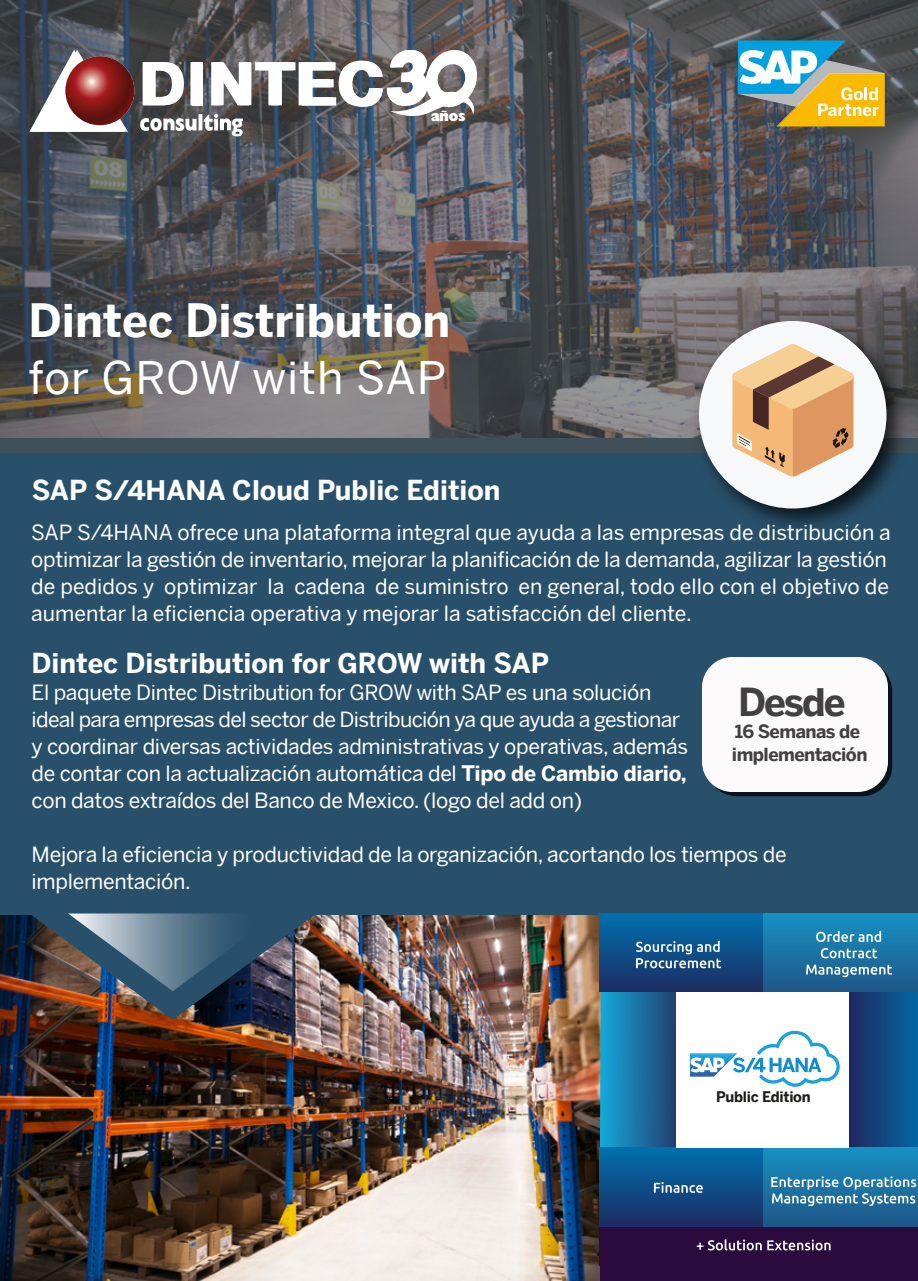
<style>
.page{position:relative;width:918px;height:1281px;background:#fff}
.page>*{position:absolute;margin:0;border:0;box-sizing:border-box;transform-origin:0 0}
.t1{font:700 45px "Benton Sans";color:#fff}
.t2{font:45px "Benton Sans";letter-spacing:.02em;color:#fff}
.t3{font:700 37.95px "Benton Sans";letter-spacing:-.055em;color:#414142}
.t4{font:700 27px "Benton Sans";color:#fff}
.t5{font:21px/27px "Benton Sans";letter-spacing:-.015em;color:#fff}
.t6{font:700 18px/22.5px "Benton Sans";letter-spacing:-.03em;color:#414142}
.t7{font:700 14.4px "Benton Sans";letter-spacing:-.02em;color:#1d1d1b}
.t8{font:800 14.1px "Chantilly";color:#fff}
.s1{font-weight:700}
</style>
<div class="page">
<img style="left:0;top:915px;width:600px;height:366px">
<div style="left:0;top:438px;width:918px;height:477px;background:#29506b"></div>
<div style="left:600px;top:1262px;width:318px;height:19px;background:#2b0a3d"></div>
<div style="left:706px;top:661px;width:186px;height:135px;background:#0a141a;border-radius:30px"></div>
<div style="left:702px;top:657px;width:186px;height:135px;background:#fcfafa;border-radius:30px"></div>
<svg style="left:0;top:0;width:918px;height:453px;background:#57585c"></svg>
<svg style="left:29px;top:50px;width:99px;height:82px"></svg>
<svg style="left:65px;top:56px;width:69px;height:69px;background:#8c2926"></svg>
<svg style="left:140px;top:50px;width:337px;height:86px"></svg>
<svg style="left:738px;top:41px;width:147px;height:85px"></svg>
<img style="left:685px;top:307px;width:233px;height:219px">
<div style="left:699px;top:321px;width:187px;height:187px;background:#f7f8f9;border-radius:50%"></div>
<svg style="left:732px;top:344px;width:122px;height:132px"></svg>
<div style="left:849px;top:987px;width:69px;height:163px;background:linear-gradient(to right,#1e2a5f,#0467a2)"></div>
<div style="left:600px;top:1226px;width:318px;height:39px;background:#2b0a3d"></div>
<svg style="left:600px;top:992px;width:76px;height:156px;background:#1b75a5"></svg>
<div style="left:600px;top:913px;width:163px;height:79px;background:linear-gradient(to bottom,#0071ae,#1d2c62)"></div>
<div style="left:763px;top:913px;width:155px;height:79px;background:linear-gradient(to bottom,#1691c1,#1f5788)"></div>
<div style="left:600px;top:1148px;width:163px;height:78px;background:linear-gradient(to bottom,#0070ad,#1c2d64)"></div>
<div style="left:763px;top:1148px;width:155px;height:78px;background:linear-gradient(to bottom,#1691c1,#1f5889)"></div>
<svg style="left:636px;top:941px;width:85px;height:27px;background:#4f7ca6"></svg>
<svg style="left:806px;top:931px;width:86px;height:46px;background:#488fb6"></svg>
<svg style="left:654px;top:1182px;width:49px;height:11px"></svg>
<svg style="left:771px;top:1176px;width:145px;height:30px;background:#5494b9"></svg>
<svg style="left:697px;top:1239px;width:134px;height:11px"></svg>
<svg style="left:690px;top:1030px;width:150px;height:57px"></svg>
<img style="left:30px;top:913px;width:286px;height:107px">
<p class="t8" style="left:431px;top:107px;width:36px">años</p>
<h1 class="t1" style="left:29px;top:288px;width:423px">Dintec Distribution</h1>
<h1 class="t2" style="left:29px;top:346px;width:419px">for GROW with SAP</h1>
<p class="t4" style="left:32px;top:470px;width:470px">SAP S/4HANA Cloud Public Edition</p>
<p class="t5" style="left:31px;top:518px;width:861px">SAP S/4HANA ofrece una plataforma integral que ayuda a las empresas de distribución a optimizar la gestión de inventario, mejorar la planificación de la demanda, agilizar la gestión de pedidos y optimizar la cadena de suministro en general, todo ello con el objetivo de aumentar la eficiencia operativa y mejorar la satisfacción del cliente.</p>
<p class="t4" style="left:32px;top:644px;width:519px">Dintec Distribution for GROW with SAP</p>
<p class="t5" style="left:32px;top:678px;width:658px">El paquete Dintec Distribution for GROW with SAP es una solución ideal para empresas del sector de Distribución ya que ayuda a gestionar y coordinar diversas actividades administrativas y operativas, además de contar con la actualización automática del <span class="s1">Tipo de Cambio diario, </span>con datos extraídos del Banco de Mexico. (logo del add on)</p>
<p class="t5" style="left:32px;top:840px;width:757px">Mejora la eficiencia y productividad de la organización, acortando los tiempos de implementación.</p>
<h2 class="t3" style="left:738px;top:674px;width:109px">Desde</h2>
<p class="t6" style="left:732px;top:720px;width:137px">16 Semanas de implementación</p>
<p class="t7" style="left:716px;top:1086px;width:96px">Public Edition</p>
</div>
